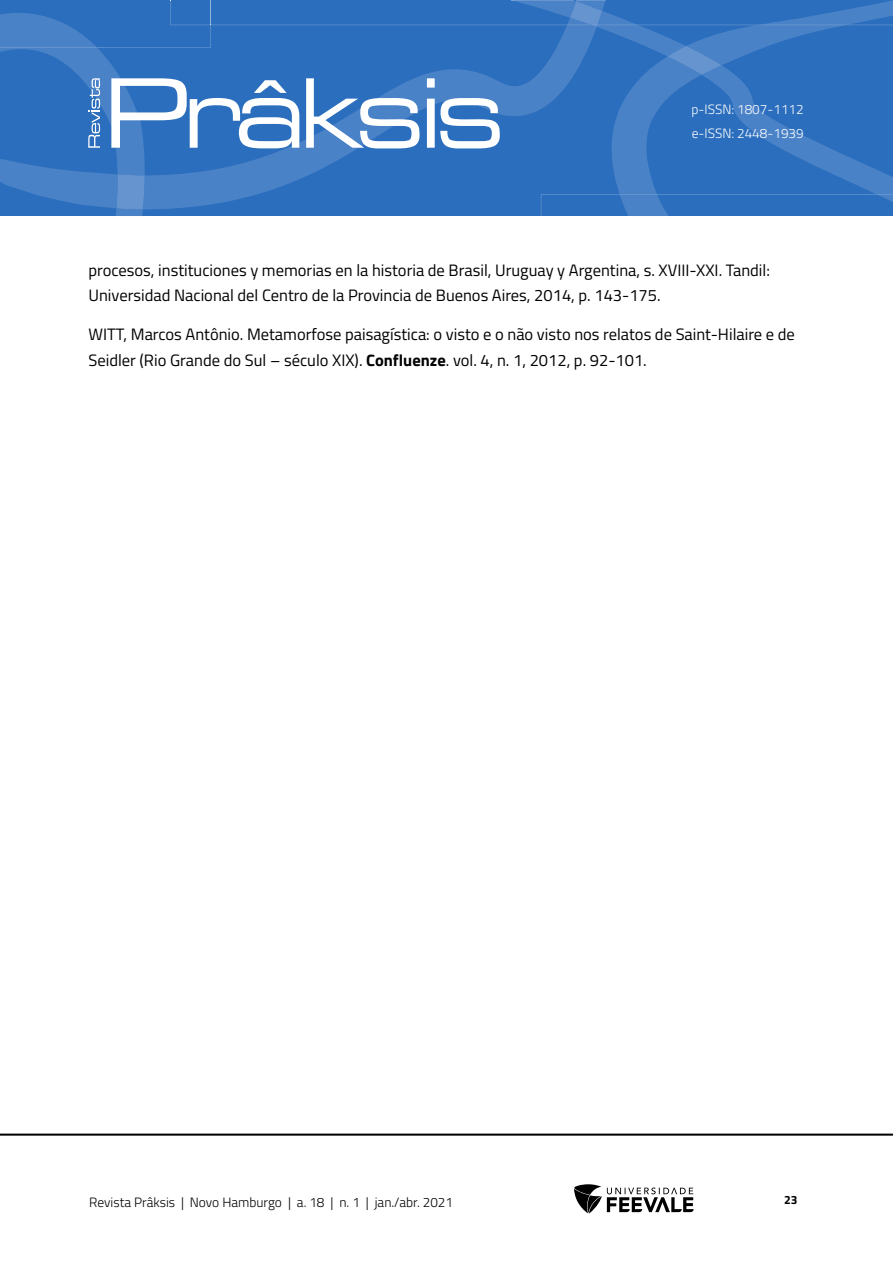
<style>
.page{position:relative;width:893px;height:1263px;background:#fff}
.page>*{position:absolute;margin:0;border:0;box-sizing:border-box;transform-origin:0 0}
.t1{font:16.5px/25.5px "Titillium Web";color:#000}
.t2{font:300 13.5px "Titillium Web";color:#000}
.t3{font:300 13.5px/24px "Titillium Web";color:#fff}
.t4{font:700 12px "Titillium Web";color:#000}
.s1{font-weight:700}
</style>
<div class="page">
<hr style="left:0;top:1133px;width:893px;height:3px;background:#000">
<svg style="left:574px;top:1184px;width:120px;height:29px"></svg>
<svg style="left:0;top:0;width:893px;height:216px;background:#3c79c2"></svg>
<p class="t3" style="left:691px;top:97px;width:114px">p-ISSN: 1807-1112 e-ISSN: 2448-1939</p>
<p class="t1" style="left:88px;top:257px;width:683px">procesos, instituciones y memorias en la historia de Brasil, Uruguay y Argentina, s. XVIII-XXI. Tandil:<br>Universidad Nacional del Centro de la Provincia de Buenos Aires, 2014, p. 143-175.</p>
<p class="t1" style="left:88px;top:321px;width:708px">WITT, Marcos Antônio. Metamorfose paisagística: o visto e o não visto nos relatos de Saint-Hilaire e de<br>Seidler (Rio Grande do Sul – século XIX). <span class="s1">Confluenze</span>. vol. 4, n. 1, 2012, p. 92-101.</p>
<p class="t2" style="left:89px;top:1192px;width:365px">Revista Prâksis | Novo Hamburgo | a. 18 | n. 1 | jan./abr. 2021</p>
<p class="t4" style="left:784px;top:1190px;width:15px">23</p>
</div>
